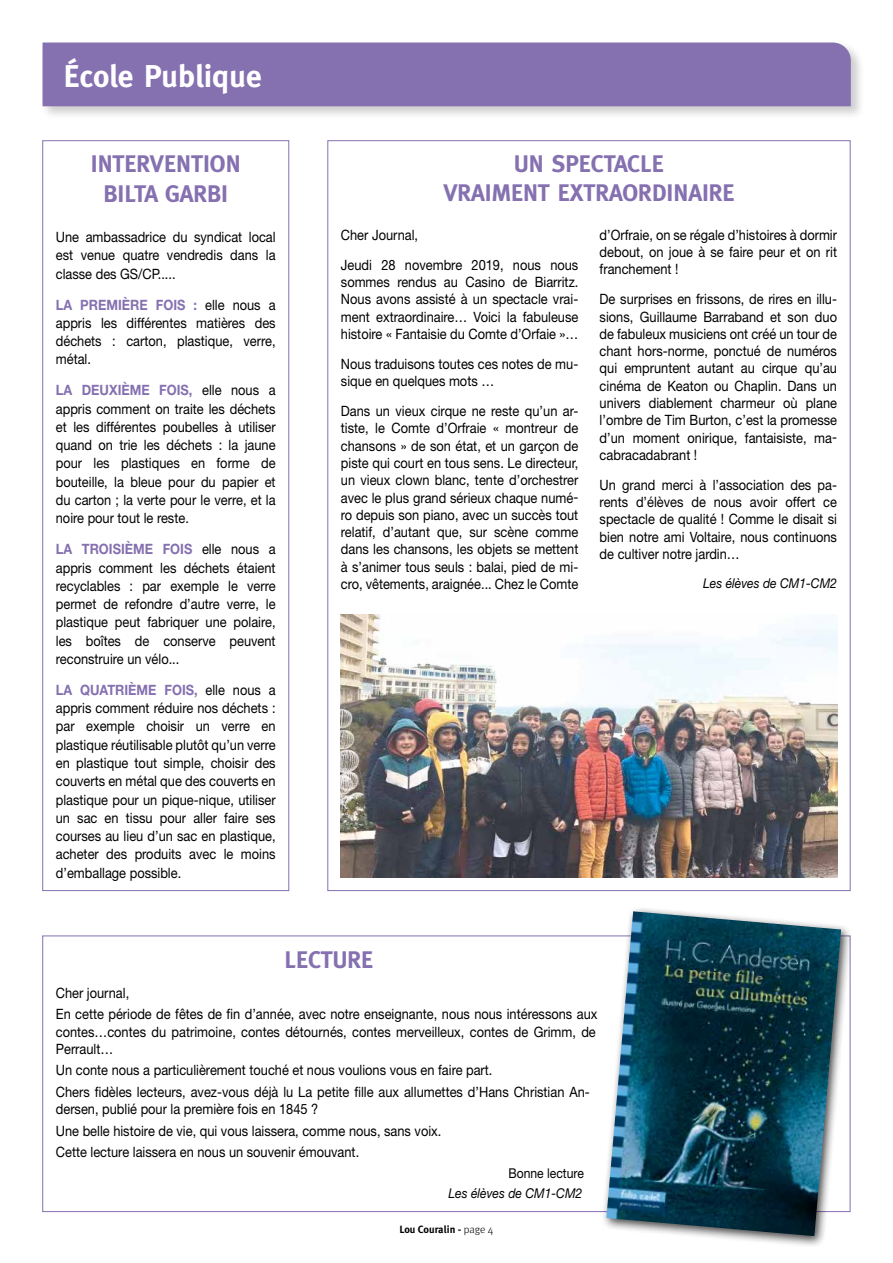
<style>
.page{position:relative;width:893px;height:1263px;background:#fff}
.page>*{position:absolute;margin:0;border:0;box-sizing:border-box;transform-origin:0 0}
.t1{font:700 31.5px "Meta";color:#fff}
.t2{font:700 24px/30px "Meta";color:#8570b0;text-align:center}
.t3{font:14.25px/17.2px "Helvetica Neue";color:#000;text-align:justify;scale:.9 1}
.t4{font:italic 13.5px "Helvetica Neue";color:#000;scale:.9 1}
.t5{font:13.5px "Helvetica Neue";color:#000;scale:.9 1}
.t6{font:700 10.5px "Meta Plus";color:#000}
.s1{font-weight:700;color:#8570b0}
.s2{font-family:"Meta";font-weight:300}
</style>
<div class="page">
<div style="left:42px;top:140px;width:247px;height:751px;border:1px solid #8570b0"></div>
<div style="left:40px;top:40px;width:825px;height:81px;background:#000;opacity:.2"></div>
<div style="left:43px;top:43px;width:808px;height:63px;background:#8570b0"></div>
<img style="left:341px;top:614px;width:496px;height:263px">
<div style="left:601px;top:906px;width:252px;height:342px;background:#000;opacity:.75"></div>
<img style="left:606px;top:911px;width:235px;height:325px">
<h1 class="t1" style="left:64px;top:57px;width:200px">École Publique</h1>
<h2 class="t2" style="left:91px;top:149px;width:151px">INTERVENTION<br>BILTA GARBI</h2>
<p class="t3" style="left:56px;top:227px;width:246px;line-height:18.3px">Une ambassadrice du syndicat local est venue quatre vendredis dans la classe des GS/CP.....</p>
<p class="t3" style="left:56px;top:295px;width:246px;line-height:18.3px"><span class="s1">LA PREMIÈRE FOIS :</span> elle nous a appris les différentes matières des déchets : carton, plastique, verre, métal.</p>
<p class="t3" style="left:56px;top:381px;width:246px;line-height:18.3px"><span class="s1">LA DEUXIÈME FOIS,</span> elle nous a appris comment on traite les déchets et les différentes poubelles à utiliser quand on trie les déchets : la jaune pour les plastiques en forme de bouteille, la bleue pour du papier et du carton ; la verte pour le verre, et la noire pour tout le reste.</p>
<p class="t3" style="left:56px;top:540px;width:246px;line-height:18.3px"><span class="s1">LA TROISIÈME FOIS</span> elle nous a appris comment les déchets étaient recyclables : par exemple le verre permet de refondre d’autre verre, le plastique peut fabriquer une polaire, les boîtes de conserve peuvent reconstruire un vélo...</p>
<p class="t3" style="left:56px;top:680px;width:246px;line-height:18.3px"><span class="s1">LA QUATRIÈME FOIS,</span> elle nous a appris comment réduire nos déchets : par exemple choisir un verre en plastique réutilisable plutôt qu’un verre en plastique tout simple, choisir des couverts en métal que des couverts en plastique pour un pique-nique, utiliser un sac en tissu pour aller faire ses courses au lieu d’un sac en plastique, acheter des produits avec le moins d’emballage possible.</p>
<h2 class="t2" style="left:443px;top:150px;width:293px;line-height:29px">UN SPECTACLE<br>VRAIMENT EXTRAORDINAIRE</h2>
<p class="t3" style="left:341px;top:220px;width:265px;line-height:30px">Cher Journal,<br>Jeudi 28 novembre 2019, nous nous</p>
<p class="t3" style="left:341px;top:273px;width:265px">sommes rendus au Casino de Biarritz.<br>Nous avons assisté à un spectacle vrai&shy;ment extraordinaire… Voici la fabuleuse histoire « Fantaisie du Comte d’Orfaie »…</p>
<p class="t3" style="left:341px;top:355px;width:265px">Nous traduisons toutes ces notes de mu&shy;sique en quelques mots …</p>
<p class="t3" style="left:341px;top:402px;width:265px">Dans un vieux cirque ne reste qu’un ar&shy;tiste, le Comte d’Orfraie « montreur de chansons » de son état, et un garçon de piste qui court en tous sens. Le directeur, un vieux clown blanc, tente d’orchestrer avec le plus grand sérieux chaque numé&shy;ro depuis son piano, avec un succès tout relatif, d’autant que, sur scène comme dans les chansons, les objets se mettent à s’animer tous seuls : balai, pied de mi&shy;cro, vêtements, araignée... Chez le Comte</p>
<p class="t3" style="left:600px;top:226px;width:265px">d’Orfraie, on se régale d’histoires à dormir debout, on joue à se faire peur et on rit franchement !</p>
<p class="t3" style="left:600px;top:291px;width:265px">De surprises en frissons, de rires en illu&shy;sions, Guillaume Barraband et son duo de fabuleux musiciens ont créé un tour de chant hors-norme, ponctué de numéros qui empruntent autant au cirque qu’au cinéma de Keaton ou Chaplin. Dans un univers diablement charmeur où plane l’ombre de Tim Burton, c’est la promesse d’un moment onirique, fantaisiste, ma&shy;cabracadabrant !</p>
<p class="t3" style="left:600px;top:476px;width:265px">Un grand merci à l’association des pa&shy;rents d’élèves de nous avoir offert ce spectacle de qualité ! Comme le disait si bien notre ami Voltaire, nous continuons de cultiver notre jardin…</p>
<p class="t4" style="left:703px;top:575px;width:150px">Les élèves de CM1-CM2</p>
<h2 class="t2" style="left:284px;top:944px;width:90px">LECTURE</h2>
<p class="t3" style="left:56px;top:982px;width:603px;line-height:21.6px">Cher journal,<br>En cette période de fêtes de fin d’année, avec notre enseignante, nous nous intéressons aux</p>
<p class="t3" style="left:56px;top:1022px;width:601px">contes…contes du patrimoine, contes détournés, contes merveilleux, contes de Grimm, de<br>Perrault…</p>
<p class="t3" style="left:56px;top:1059px;width:595px;line-height:21.6px">Un conte nous a particulièrement touché et nous voulions vous en faire part.<br>Chers fidèles lecteurs, avez-vous déjà lu La petite fille aux allumettes d’Hans Christian An-</p>
<p class="t3" style="left:56px;top:1098px;width:430px;line-height:21.6px;text-align:left">dersen, publié pour la première fois en 1845 ?<br>Une belle histoire de vie, qui vous laissera, comme nous, sans voix.<br>Cette lecture laissera en nous un souvenir émouvant.</p>
<p class="t5" style="left:508px;top:1165px;width:85px">Bonne lecture</p>
<p class="t4" style="left:448px;top:1185px;width:150px">Les élèves de CM1-CM2</p>
<p class="t6" style="left:399px;top:1223px;width:96px">Lou Couralin - <span class="s2">page 4</span></p>
</div>
